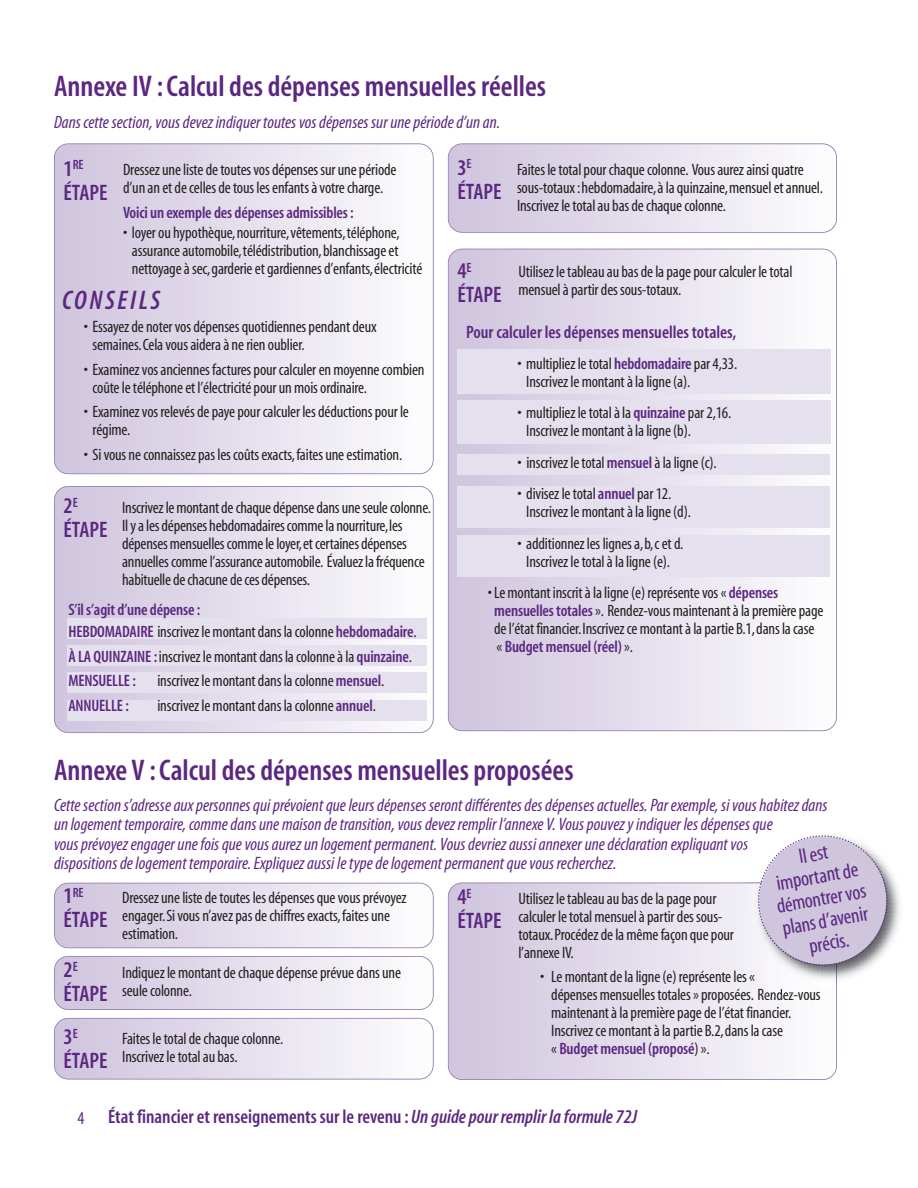
<style>
.page{position:relative;width:918px;height:1188px;background:#fff}
.page>*{position:absolute;margin:0;border:0;box-sizing:border-box;transform-origin:0 0}
.t1{font:600 condensed 30px "Myriad";color:#5c2781}
.t2{font:italic 600 condensed 27px "Myriad";letter-spacing:.1em;color:#5c2781}
.t3{font:600 condensed 22.5px/24px "Myriad";color:#5c2781}
.t4{font:condensed 21px/22.5px "Myriad";color:#5c2781;text-align:center}
.t5{font:600 condensed 19.5px "Myriad";color:#5c2781}
.t6{font:italic condensed 18px/19.5px "Myriad Pro";color:#5c2781}
.t7{font:600 condensed 18px "Myriad";color:#5c2781}
.t8{font:condensed 16.5px/18px "Myriad";letter-spacing:-.01em;color:#231f20}
.t9{font:600 condensed 16.5px/22.4px "Myriad";letter-spacing:-.01em;color:#5c2781}
.t10{font:600 condensed 13.5px "Myriad";color:#5c2781}
.s1{font-size:22.5px}
.s2{font-weight:600;color:#5c2781}
.s3{font-weight:400;color:#231f20}
.s4{font-family:"Myriad Pro";font-weight:400;font-size:18px}
.s5{font-style:italic}
</style>
<div class="page">
<div style="left:449px;top:249px;width:387px;height:481px;background:linear-gradient(to right,#cec3dd,#fdfdfe);border-radius:14px"></div>
<div style="left:448px;top:249px;width:389px;height:482px;border:2px solid #8a6da7;border-radius:14px"></div>
<div style="left:457px;top:349px;width:374px;height:45px;background:#e5e0ed"></div>
<div style="left:457px;top:400px;width:374px;height:44px;background:#e5e0ed"></div>
<div style="left:457px;top:454px;width:373px;height:21px;background:#e5e0ed"></div>
<div style="left:457px;top:486px;width:373px;height:42px;background:#e5e0ed"></div>
<div style="left:457px;top:535px;width:373px;height:42px;background:#e5e0ed"></div>
<div style="left:55px;top:144px;width:378px;height:329px;background:linear-gradient(to right,#cec3dd,#fdfdfe);border-radius:14px"></div>
<div style="left:54px;top:143px;width:380px;height:331px;border:2px solid #8a6da7;border-radius:14px"></div>
<div style="left:449px;top:144px;width:387px;height:88px;background:linear-gradient(to right,#cec3dd,#fdfdfe);border-radius:14px"></div>
<div style="left:448px;top:143px;width:389px;height:90px;border:2px solid #8a6da7;border-radius:14px"></div>
<div style="left:55px;top:487px;width:378px;height:245px;background:linear-gradient(to right,#cec3dd,#fdfdfe);border-radius:14px"></div>
<div style="left:54px;top:486px;width:380px;height:247px;border:2px solid #8a6da7;border-radius:14px"></div>
<div style="left:55px;top:883px;width:378px;height:64px;background:linear-gradient(to right,#cec3dd,#fdfdfe);border-radius:14px"></div>
<div style="left:54px;top:883px;width:380px;height:65px;border:2px solid #8a6da7;border-radius:14px"></div>
<div style="left:55px;top:1019px;width:378px;height:60px;background:linear-gradient(to right,#cec3dd,#fdfdfe);border-radius:14px"></div>
<div style="left:54px;top:1018px;width:380px;height:62px;border:2px solid #8a6da7;border-radius:14px"></div>
<div style="left:449px;top:883px;width:387px;height:196px;background:linear-gradient(to right,#cec3dd,#fdfdfe);border-radius:14px"></div>
<div style="left:448px;top:883px;width:389px;height:197px;border:2px solid #8a6da7;border-radius:14px"></div>
<div style="left:55px;top:957px;width:378px;height:52px;background:linear-gradient(to right,#cec3dd,#fdfdfe);border-radius:14px"></div>
<div style="left:54px;top:956px;width:380px;height:54px;border:2px solid #8a6da7;border-radius:14px"></div>
<img style="left:739px;top:841px;width:161px;height:145px">
<img style="left:746px;top:883px;width:90px;height:115px">
<svg style="left:754px;top:835px;width:137px;height:135px"></svg>
<div style="left:67px;top:618px;width:360px;height:21px;background:#e5e0ed"></div>
<div style="left:67px;top:645px;width:360px;height:21px;background:#e5e0ed"></div>
<div style="left:67px;top:672px;width:360px;height:21px;background:#e5e0ed"></div>
<div style="left:67px;top:700px;width:360px;height:21px;background:#e5e0ed"></div>
<h1 class="t1" style="left:54px;top:75px;width:494px">Annexe IV :Calcul des dépenses mensuelles réelles</h1>
<p class="t6" style="left:54px;top:114px;width:448px">Dans cettesection,vousdevezindiquer toutesvosdépenses surunepérioded’unan.</p>
<p class="t8" style="left:123px;top:162px;width:275px">Dressezunelistedetoutesvosdépensessurunepériode d’un an etdecellesdetouslesenfantsàvotrecharge.</p>
<p class="t9" style="left:123px;top:203px;width:232px">Voici un exemple des dépensesadmissibles:</p>
<p class="t8" style="left:132px;top:225px;width:292px;text-indent:-9px">• loyerou hypothèque,nourriture,vêtements,téléphone, assuranceautomobile,télédistribution,blanchissageet nettoyageàsec,garderieetgardiennesd’enfants,électricité</p>
<h3 class="t3" style="left:457px;top:157px;width:46px">3<sup>E<br></sup>ÉTAPE</h3>
<p class="t10" style="left:64px;top:160px;width:22px"><span class="s1">1</span>RE</p>
<h3 class="t3" style="left:64px;top:182px;width:46px">ÉTAPE</h3>
<p class="t8" style="left:517px;top:162px;width:308px">Faitesletotalpourchaquecolonne. Vousaurezainsiquatre sous-totaux:hebdomadaire,àlaquinzaine,mensueletannuel.<br>Inscrivezletotalaubasdechaquecolonne.</p>
<h3 class="t3" style="left:457px;top:260px;width:46px">4<sup>E<br></sup>ÉTAPE</h3>
<p class="t8" style="left:518px;top:264px;width:276px">Utilisezletableauaubasdelapagepourcalculer letotal mensuelàpartirdessous-totaux.</p>
<h2 class="t2" style="left:62px;top:291px;width:100px">CONSEILS</h2>
<p class="t8" style="left:93px;top:319px;width:286px;text-indent:-9px">• Essayezde notervosdépensesquotidiennespendantdeux semaines.Celavousaideraà nerien oublier.</p>
<p class="t8" style="left:93px;top:362px;width:334px;text-indent:-9px">• Examinezvosanciennesfacturespourcalculerenmoyennecombien coûteletéléphoneet l’électricitépourunmoisordinaire.</p>
<p class="t8" style="left:93px;top:404px;width:318px;text-indent:-9px">• Examinezvosrelevésdepayepourcalculer lesdéductionspour le régime.</p>
<p class="t8" style="left:84px;top:447px;width:320px">• Sivous neconnaissezpaslescoûtsexacts,faitesuneestimation.</p>
<p class="t7" style="left:466px;top:326px;width:272px">Pour calculer les dépenses mensuelles totales,</p>
<p class="t8" style="left:526px;top:356px;width:212px;text-indent:-9px">• multipliezletotal <span class="s2">hebdomadaire</span>par4,33.<br>Inscrivezlemontantàlaligne(a).</p>
<p class="t8" style="left:526px;top:405px;width:207px;text-indent:-9px">• multipliezletotalàla <span class="s2">quinzaine</span>par2,16.<br>Inscrivezlemontantàlaligne(b).</p>
<p class="t8" style="left:518px;top:455px;width:201px">• inscrivezletotal<span class="s2">mensuel</span>àlaligne(c).</p>
<p class="t8" style="left:526px;top:486px;width:166px;text-indent:-9px">• divisezletotal<span class="s2">annuel</span>par12.<br>Inscrivezlemontantàlaligne(d).</p>
<p class="t8" style="left:518px;top:536px;width:167px;text-align:center">• additionnezleslignesa,b,cetd.<br>Inscrivezletotalàlaligne(e).</p>
<p class="t8" style="left:494px;top:585px;width:331px;text-indent:-6px">•Lemontant inscritàlaligne(e) représentevos« <span class="s2">dépenses mensuellestotales</span>». Rendez-vousmaintenantàlapremièrepage del’état financier.Inscrivezcemontantàlapartie B.1,danslacase « <span class="s2">Budgetmensuel (réel)</span>».</p>
<h3 class="t3" style="left:64px;top:496px;width:46px">2<sup>E<br></sup>ÉTAPE</h3>
<p class="t8" style="left:122px;top:500px;width:310px">Inscrivezlemontantdechaquedépensedansuneseulecolonne.<br>Ilyalesdépenses hebdomadairescommela nourriture,les dépensesmensuellescommeleloyer,etcertainesdépenses annuellescommel’assuranceautomobile. Évaluezlafréquence habituelledechacunedecesdépenses.</p>
<p class="t9" style="left:68px;top:600px;width:350px">S’ils’agit d’une dépense:<br>HEBDOMADAIRE <span class="s3">inscrivezlemontantdanslacolonne</span> hebdomadaire<span class="s3">.</span></p>
<p class="t8" style="left:68px;top:646px;width:345px;line-height:24.5px"><span class="s2">À LA QUINZAINE:</span>inscrivezlemontantdanslacolonneàla <span class="s2">quinzaine</span>.<br><span class="s2">MENSUELLE:</span></p>
<p class="t8" style="left:157px;top:673px;width:228px">inscrivezlemontantdanslacolonne<span class="s2">mensuel</span>.</p>
<p class="t9" style="left:68px;top:696px;width:62px">ANNUELLE:</p>
<p class="t8" style="left:157px;top:698px;width:220px">inscrivezlemontantdanslacolonne<span class="s2">annuel</span>.</p>
<h1 class="t1" style="left:54px;top:760px;width:521px">Annexe V :Calcul des dépenses mensuelles proposées</h1>
<p class="t6" style="left:54px;top:796px;width:775px">Cettesections’adresseauxpersonnesquiprévoientqueleursdépenses serontdifférentesdesdépensesactuelles.Parexemple, sivoushabitezdans unlogement temporaire, commedansunemaisondetransition,vousdevezremplir l’annexe V. Vouspouvezyindiquer lesdépensesque vousprévoyezengagerunefoisquevousaurezunlogementpermanent. Vousdevriezaussiannexerunedéclarationexpliquantvos dispositionsdelogement temporaire.Expliquezaussi letypedelogementpermanentquevous recherchez.</p>
<p class="t8" style="left:122px;top:890px;width:286px">Dressezunelistedetouteslesdépensesquevousprévoyez engager.Sivous n’avezpasdechiffresexacts,faitesune estimation.</p>
<p class="t4" style="left:767px;top:853px;width:92px;rotate:-10deg">Ilest importantde démontrervos plansd’avenir précis.</p>
<p class="t10" style="left:64px;top:888px;width:22px"><span class="s1">1</span>RE</p>
<h3 class="t3" style="left:64px;top:910px;width:46px">ÉTAPE</h3>
<h3 class="t3" style="left:457px;top:887px;width:46px">4<sup>E<br></sup>ÉTAPE</h3>
<p class="t8" style="left:518px;top:891px;width:217px">Utilisezletableauaubasdelapagepour calculer letotalmensuelàpartirdessous&shy;totaux.Procédezdelamêmefaçon quepour l’annexeIV.</p>
<p class="t8" style="left:551px;top:969px;width:271px;text-indent:-11px">• Lemontantdelaligne(e) représenteles« dépensesmensuellestotales»proposées. Rendez-vous maintenantàlapremièrepagedel’état financier.<br>Inscrivezcemontantàlapartie B.2,danslacase<br>« <span class="s2">Budgetmensuel (proposé</span>)».</p>
<h3 class="t3" style="left:64px;top:960px;width:46px">2<sup>E<br></sup>ÉTAPE</h3>
<p class="t8" style="left:122px;top:965px;width:280px">Indiquezlemontantdechaquedépenseprévuedansune seulecolonne.</p>
<h3 class="t3" style="left:64px;top:1027px;width:46px">3<sup>E<br></sup>ÉTAPE</h3>
<p class="t8" style="left:122px;top:1031px;width:163px">Faitesletotaldechaquecolonne.<br>Inscrivezletotalaubas.</p>
<p class="t5" style="left:78px;top:1110px;width:561px"><span class="s4">4</span> État financier et renseignements sur le revenu :<span class="s5">Un guide pour remplir la formule 72J</span></p>
</div>
